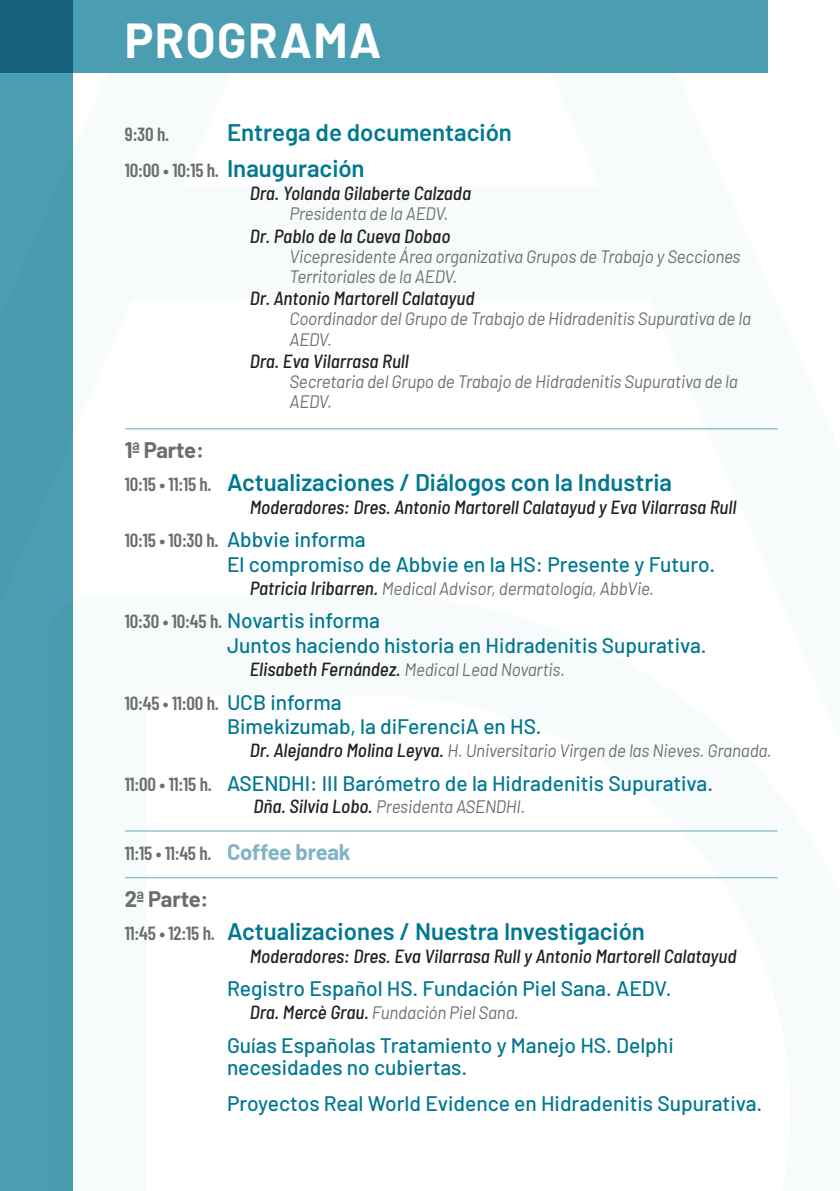
<style>
.page{position:relative;width:840px;height:1191px;background:#fff}
.page>*{position:absolute;margin:0;border:0;box-sizing:border-box;transform-origin:0 0}
.t1{font:700 48px "Barlow";letter-spacing:.03em;color:#fff}
.Sesion_GRUPO{font:600 24px "Barlow";color:#007891}
.Partes{font:700 22px "Barlow";letter-spacing:-.01em;color:#6c6d70}
.SESION_Normal{font:500 21px/22px "Barlow";color:#007891}
.Sesión_II{font:500 21px "Barlow";color:#007891}
.Doctor{font:italic 500 semi-condensed 19px "Barlow";color:#231f20}
.SESION_Normal-2{font:600 19px "Barlow Condensed";letter-spacing:-.01em;color:#6c6d70}
.Sesion_GRUPO-2{font:600 19px "Barlow Condensed";letter-spacing:-.01em;color:#6c6d70}
.Cafés{font:600 19px "Barlow Condensed";letter-spacing:-.015em;color:#6c6d70}
.Doctor-2{font:italic 18px "Barlow";letter-spacing:-.01em;color:#6c6d70;scale:.95 1}
.Cargos{font:italic 18px/20px "Barlow";letter-spacing:-.01em;color:#6c6d70;scale:.95 1}
.s1{font-family:"Barlow";font-size:24px;color:#007891}
.s2{font-family:"Barlow Condensed";font-size:19px;color:#6c6d70}
.s3{font-family:"Barlow";font-weight:500;font-size:21px;color:#007891}
.s4{font-weight:500;font-stretch:semi-condensed;font-size:19px;color:#231f20}
.s5{font-family:"Barlow Condensed";font-weight:600;font-size:19px;color:#6c6d70}
.s6{font-family:"Barlow";font-weight:700;font-size:22px;color:#81b3c4}
</style>
<div class="page">
<svg style="left:72px;top:696px;width:706px;height:495px"></svg>
<div style="left:0;top:0;width:767px;height:72px;background:#4b9db2"></div>
<div style="left:0;top:0;width:72px;height:1191px;background:#4b9db2"></div>
<hr style="left:125px;top:428px;width:652px;height:1px;background:#93c5ce">
<hr style="left:125px;top:830px;width:652px;height:1px;background:#93c5ce">
<hr style="left:125px;top:877px;width:652px;height:1px;background:#93c5ce">
<p class="t1" style="left:125px;top:5px;width:258px">PROGRAMA</p>
<p class="Sesion_GRUPO-2" style="left:125px;top:120px;width:46px">9:30 h.</p>
<p class="Sesion_GRUPO" style="left:227px;top:114px;width:286px">Entrega de documentación</p>
<p class="Sesion_GRUPO-2" style="left:125px;top:156px;width:241px">10:00 • 10:15 h. <span class="s1">Inauguración</span></p>
<p class="Doctor" style="left:249px;top:179px;width:223px">Dra. Yolanda Gilaberte Calzada</p>
<p class="Cargos" style="left:289px;top:202px;width:169px">Presidenta de la AEDV.</p>
<p class="Doctor" style="left:249px;top:222px;width:202px">Dr. Pablo de la Cueva Dobao</p>
<p class="Cargos" style="left:289px;top:245px;width:476px">Vicepresidente Área organizativa Grupos de Trabajo y Secciones<br>Territoriales de la AEDV.</p>
<p class="Doctor" style="left:249px;top:285px;width:226px">Dr. Antonio Martorell Calatayud</p>
<p class="Cargos" style="left:289px;top:307px;width:487px">Coordinador del Grupo de Trabajo de Hidradenitis Supurativa de la<br>AEDV.</p>
<p class="Doctor" style="left:249px;top:348px;width:160px">Dra. Eva Vilarrasa Rull</p>
<p class="Cargos" style="left:289px;top:370px;width:473px">Secretaria del Grupo de Trabajo de Hidradenitis Supurativa de la<br>AEDV.</p>
<p class="Partes" style="left:125px;top:434px;width:81px">1ª Parte:</p>
<p class="Sesion_GRUPO" style="left:125px;top:465px;width:548px"><span class="s2">10:15 • 11:15 h.</span> Actualizaciones / Diálogos con la Industria</p>
<p class="Doctor" style="left:249px;top:493px;width:488px">Moderadores: Dres. Antonio Martorell Calatayud y Eva Vilarrasa Rull</p>
<p class="SESION_Normal-2" style="left:125px;top:527px;width:242px">10:15 • 10:30 h. <span class="s3">Abbvie informa</span></p>
<p class="Sesión_II" style="left:227px;top:549px;width:489px">El compromiso de Abbvie en la HS: Presente y Futuro.</p>
<p class="Doctor-2" style="left:249px;top:575px;width:427px"><span class="s4">Patricia Iribarren.</span> Medical Advisor, dermatología, AbbVie.</p>
<p class="SESION_Normal" style="left:125px;top:608px;width:256px"><span class="s5">10:30 • 10:45 h.</span> Novartis informa</p>
<p class="Sesión_II" style="left:227px;top:630px;width:481px">Juntos haciendo historia en Hidradenitis Supurativa.</p>
<p class="Doctor-2" style="left:249px;top:656px;width:333px"><span class="s4">Elisabeth Fernández.</span> Medical Lead Novartis.</p>
<p class="SESION_Normal-2" style="left:125px;top:689px;width:218px">10:45 • 11:00 h. <span class="s3">UCB informa</span></p>
<p class="Sesión_II" style="left:227px;top:711px;width:316px">Bimekizumab, la diFerenciA en HS.</p>
<p class="Doctor-2" style="left:249px;top:737px;width:551px"><span class="s4">Dr. Alejandro Molina Leyva.</span> H. Universitario Virgen de las Nieves. Granada.</p>
<p class="SESION_Normal" style="left:125px;top:770px;width:589px"><span class="s5">11:00 • 11:15 h.</span> ASENDHI: III Barómetro de la Hidradenitis Supurativa.</p>
<p class="Doctor-2" style="left:253px;top:794px;width:287px"><span class="s4">Dña. Silvia Lobo.</span> Presidenta ASENDHI.</p>
<p class="Cafés" style="left:125px;top:839px;width:227px">11:15 • 11:45 h. <span class="s6">Coffee break</span></p>
<p class="Partes" style="left:125px;top:882px;width:85px">2ª Parte:</p>
<p class="Sesion_GRUPO" style="left:125px;top:914px;width:521px"><span class="s2">11:45 • 12:15 h.</span> Actualizaciones / Nuestra Investigación</p>
<p class="Doctor" style="left:249px;top:942px;width:488px">Moderadores: Dres. Eva Vilarrasa Rull y Antonio Martorell Calatayud</p>
<p class="SESION_Normal" style="left:227px;top:976px;width:446px">Registro Español HS. Fundación Piel Sana. AEDV.</p>
<p class="Doctor-2" style="left:249px;top:999px;width:285px"><span class="s4">Dra. Mercè Grau.</span> Fundación Piel Sana.</p>
<p class="SESION_Normal" style="left:227px;top:1032px;width:448px">Guías Españolas Tratamiento y Manejo HS. Delphi necesidades no cubiertas.</p>
<p class="SESION_Normal" style="left:227px;top:1090px;width:536px">Proyectos Real World Evidence en Hidradenitis Supurativa.</p>
</div>
